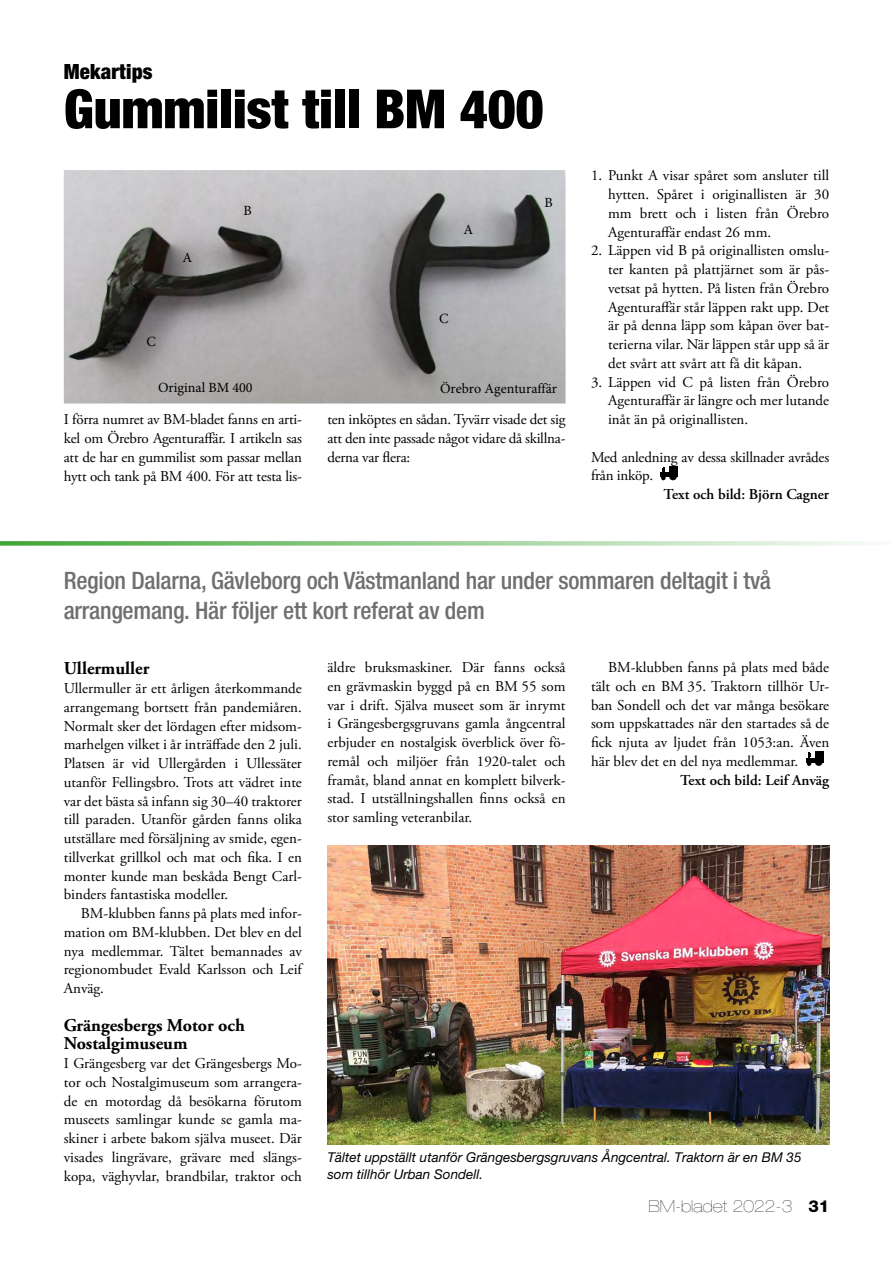
<style>
.page{position:relative;width:893px;height:1263px;background:#fff}
.page>*{position:absolute;margin:0;border:0;box-sizing:border-box;transform-origin:0 0}
.Rubriker{font:900 condensed 54px "Helvetica Neue LT Pro";letter-spacing:-.005em;color:#000}
.Ingress{font:500 condensed 24px/30px "Helvetica Neue LT Pro";letter-spacing:-.01em;color:#706f6f}
.Rubriker-2{font:900 condensed 21px "Helvetica Neue LT Pro";letter-spacing:.01em;color:#000}
.Mellanrubrik{font:700 18px "Adobe Garamond Pro";color:#000}
.t1{font:200 expanded 16.5px "Helvetica Neue LT Pro";color:#000}
.bröd_utan{font:15px/18.8px "Adobe Garamond Pro";letter-spacing:-.005em;color:#000;text-align:justify}
.bröd_häng{font:15px/18.8px "Adobe Garamond Pro";color:#000;text-align:justify}
.Bröd_med{font:15px/18.8px "Adobe Garamond Pro";color:#000;text-align:justify}
.författare{font:600 15px "Adobe Garamond Pro";color:#000}
.t2{font:14.1px "Minion Pro";color:#000}
.BT{font:italic 13.5px/16.5px "Helvetica Neue LT Pro";color:#000}
.s1{font-weight:800;font-stretch:normal}
</style>
<div class="page">
<div style="left:669px;top:473px;width:8px;height:7px;background:#000;border-radius:50%"></div>
<div style="left:660px;top:472px;width:18px;height:5px;background:#000"></div>
<div style="left:669px;top:466px;width:8px;height:7px;background:#000"></div>
<svg style="left:661px;top:467px;width:5px;height:13px"></svg>
<img style="left:64px;top:170px;width:502px;height:233px">
<svg style="left:0;top:541px;width:867px;height:5px;background:#a3d39e"></svg>
<div style="left:815px;top:758px;width:8px;height:8px;background:#000;border-radius:50%"></div>
<hr style="left:806px;top:758px;width:17px;height:4px;background:#000">
<div style="left:815px;top:751px;width:8px;height:7px;background:#000"></div>
<svg style="left:807px;top:752px;width:4px;height:14px"></svg>
<img style="left:327px;top:845px;width:502px;height:299px">
<p class="Rubriker-2" style="left:64px;top:58px;width:90px">Mekartips</p>
<p class="Rubriker" style="left:64px;top:76px;width:481px">Gummilist till BM 400</p>
<p class="t2" style="left:183px;top:248px;width:11px">A</p>
<p class="t2" style="left:147px;top:332px;width:11px">C</p>
<p class="t2" style="left:244px;top:201px;width:10px">B</p>
<p class="t2" style="left:463px;top:220px;width:11px">A</p>
<p class="t2" style="left:439px;top:309px;width:11px">C</p>
<p class="t2" style="left:544px;top:193px;width:10px">B</p>
<p class="t2" style="left:158px;top:378px;width:96px">Original BM 400</p>
<p class="t2" style="left:440px;top:379px;width:119px">Örebro Agenturaffär</p>
<p class="bröd_utan" style="left:64px;top:411px;width:240px">I förra numret av BM-bladet fanns en arti&shy;kel om Örebro Agenturaffär. I artikeln sas att de har en gummilist som passar mellan hytt och tank på BM 400. För att testa lis-</p>
<p class="bröd_utan" style="left:327px;top:411px;width:240px">ten inköptes en sådan. Tyvärr visade det sig att den inte passade något vidare då skillna&shy;derna var flera:</p>
<p class="bröd_häng" style="left:608px;top:167px;width:223px;text-indent:-17px">1. Punkt A visar spåret som ansluter till hytten. Spåret i originallisten är 30 mm brett och i listen från Örebro Agenturaffär endast 26 mm.</p>
<p class="bröd_häng" style="left:608px;top:242px;width:223px;text-indent:-17px">2. Läppen vid B på originallisten omslu&shy;ter kanten på plattjärnet som är pås&shy;vetsat på hytten. På listen från Örebro Agenturaffär står läppen rakt upp. Det är på denna läpp som kåpan över bat&shy;terierna vilar. När läppen står upp så är det svårt att svårt att få dit kåpan.</p>
<p class="bröd_häng" style="left:608px;top:373px;width:223px;text-indent:-17px">3. Läppen vid C på listen från Örebro Agenturaffär är längre och mer lutande inåt än på originallisten.</p>
<p class="bröd_utan" style="left:591px;top:448px;width:240px">Med anledning av dessa skillnader avrådes från inköp.</p>
<p class="författare" style="left:664px;top:486px;width:167px">Text och bild: Björn Cagner</p>
<p class="Ingress" style="left:64px;top:565px;width:708px">Region Dalarna, Gävleborg och Västmanland har under sommaren deltagit i två arrangemang. Här följer ett kort referat av dem</p>
<p class="Mellanrubrik" style="left:64px;top:658px;width:87px">Ullermuller</p>
<p class="bröd_utan" style="left:64px;top:679px;width:240px">Ullermuller är ett årligen återkommande arrangemang bortsett från pandemiåren.<br>Normalt sker det lördagen efter midsom&shy;marhelgen vilket i år inträffade den 2 juli.<br>Platsen är vid Ullergården i Ullessäter utanför Fellingsbro. Trots att vädret inte var det bästa så infann sig 30–40 traktorer till paraden. Utanför gården fanns olika utställare med försäljning av smide, egen&shy;tillverkat grillkol och mat och fika. I en monter kunde man beskåda Bengt Carl&shy;binders fantastiska modeller.</p>
<p class="Bröd_med" style="left:64px;top:904px;width:240px;text-indent:17px">BM-klubben fanns på plats med infor&shy;mation om BM-klubben. Det blev en del nya medlemmar. Tältet bemannades av regionombudet Evald Karlsson och Leif Anväg.</p>
<p class="Mellanrubrik" style="left:64px;top:1014px;width:183px">Grängesbergs Motor och</p>
<p class="Mellanrubrik" style="left:64px;top:1033px;width:125px">Nostalgimuseum</p>
<p class="bröd_utan" style="left:64px;top:1054px;width:240px">I Grängesberg var det Grängesbergs Mo&shy;tor och Nostalgimuseum som arrangera&shy;de en motordag då besökarna förutom museets samlingar kunde se gamla ma&shy;skiner i arbete bakom själva museet. Där visades lingrävare, grävare med slängs&shy;kopa, väghyvlar, brandbilar, traktor och</p>
<p class="Bröd_med" style="left:591px;top:658px;width:240px;text-indent:17px">BM-klubben fanns på plats med både tält och en BM 35. Traktorn tillhör Ur&shy;ban Sondell och det var många besökare som uppskattades när den startades så de fick njuta av ljudet från 1053:an. Även här blev det en del nya medlemmar.</p>
<p class="författare" style="left:680px;top:771px;width:151px">Text och bild: Leif Anväg</p>
<p class="bröd_utan" style="left:327px;top:658px;width:240px">äldre bruksmaskiner. Där fanns också en grävmaskin byggd på en BM 55 som var i drift. Själva museet som är inrymt i Grängesbergsgruvans gamla ångcentral erbjuder en nostalgisk överblick över fö&shy;remål och miljöer från 1920-talet och framåt, bland annat en komplett bilverk&shy;stad. I utställningshallen finns också en stor samling veteranbilar.</p>
<p class="BT" style="left:327px;top:1149px;width:476px">Tältet uppställt utanför Grängesbergsgruvans Ångcentral. Traktorn är en BM 35 som tillhör Urban Sondell.</p>
<p class="t1" style="left:648px;top:1196px;width:182px">BM-bladet 2022-3 <span class="s1">31</span></p>
</div>
